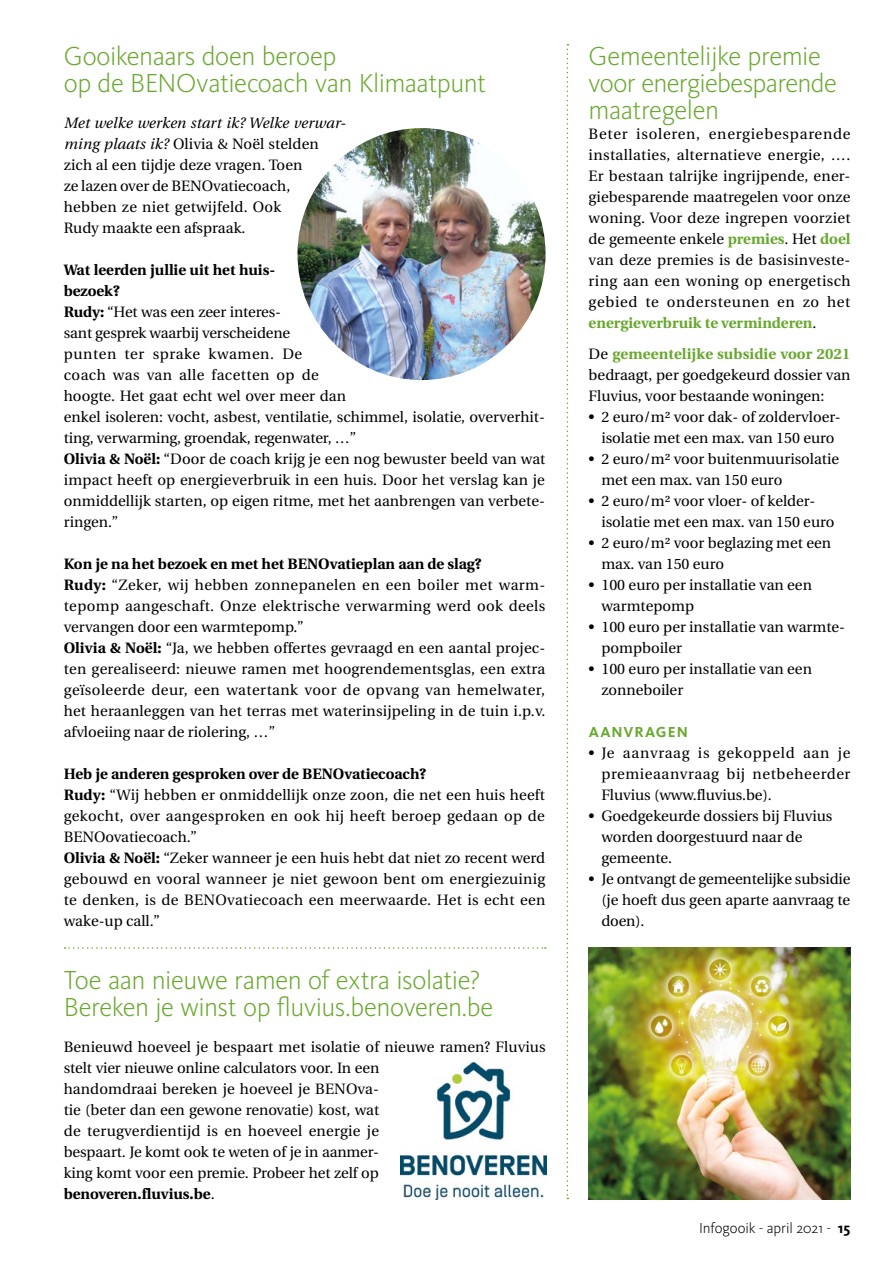
<style>
.page{position:relative;width:893px;height:1263px;background:#fff}
.page>*{position:absolute;margin:0;border:0;box-sizing:border-box;transform-origin:0 0}
.t1{font:300 27px/27px "Kievit Pro";letter-spacing:-.02em;color:#69a82f}
.t2{font:15px/21px "Heuristica";letter-spacing:.005em;color:#000}
.t3{font:300 15px "Kievit OT";letter-spacing:-.01em;color:#000}
.t4{font:700 15px "Kievit Pro";letter-spacing:.065em;color:#69a82f}
.s1{font-style:italic}
.s2{font-weight:700}
.s3{font-weight:700;color:#69a82f}
</style>
<div class="page">
<svg style="left:567px;top:44px;width:1px;height:1155px"></svg>
<svg style="left:65px;top:947px;width:481px;height:2px"></svg>
<img style="left:297px;top:128px;width:249px;height:252px">
<img style="left:589px;top:947px;width:261px;height:252px">
<img style="left:400px;top:1063px;width:146px;height:136px">
<h1 class="t1" style="left:64px;top:42px;width:424px">Gooikenaars doen beroep<br>op de BENOvatiecoach van Klimaatpunt</h1>
<p class="t2" style="left:64px;top:113px;width:284px"><span class="s1">Met welke werken start ik? Welke verwar&shy;ming plaats ik?</span> Olivia &amp; Noël stelden zich al een tijdje deze vragen. Toen<br>ze lazen over de BENOvatiecoach, hebben ze niet getwijfeld. Ook<br>Rudy maakte een afspraak.</p>
<p class="t2" style="left:64px;top:260px;width:483px"><span class="s2">Wat leerden jullie uit het huis-<br>bezoek?<br>Rudy:</span> “Het was een zeer interes-<br>sant gesprek waarbij verscheidene<br>punten ter sprake kwamen. De<br>coach was van alle facetten op de<br>hoogte. Het gaat echt wel over meer dan<br>enkel isoleren: vocht, asbest, ventilatie, schimmel, isolatie, oververhit&shy;ting, verwarming, groendak, regenwater, …”<br><span class="s2">Olivia &amp; Noël:</span> “Door de coach krijg je een nog bewuster beeld van wat impact heeft op energieverbruik in een huis. Door het verslag kan je onmiddellijk starten, op eigen ritme, met het aanbrengen van verbete&shy;ringen.”</p>
<p class="t2" style="left:64px;top:554px;width:483px"><span class="s2">Kon je na het bezoek en met het BENOvatieplan aan de slag?<br>Rudy:</span> “Zeker, wij hebben zonnepanelen en een boiler met warm&shy;tepomp aangeschaft. Onze elektrische verwarming werd ook deels vervangen door een warmtepomp.”<br><span class="s2">Olivia &amp; Noël:</span> “Ja, we hebben offertes gevraagd en een aantal projec&shy;ten gerealiseerd: nieuwe ramen met hoogrendementsglas, een extra geïsoleerde deur, een watertank voor de opvang van hemelwater, het heraanleggen van het terras met waterinsijpeling in de tuin i.p.v. afvloeiing naar de riolering, …”</p>
<p class="t2" style="left:64px;top:764px;width:483px"><span class="s2">Heb je anderen gesproken over de BENOvatiecoach?<br>Rudy:</span> “Wij hebben er onmiddellijk onze zoon, die net een huis heeft gekocht, over aangesproken en ook hij heeft beroep gedaan op de BENOovatiecoach.”<br><span class="s2">Olivia &amp; Noël:</span> “Zeker wanneer je een huis hebt dat niet zo recent werd gebouwd en vooral wanneer je niet gewoon bent om energiezuinig te denken, is de BENOvatiecoach een meerwaarde. Het is echt een wake-up call.”</p>
<h1 class="t1" style="left:64px;top:966px;width:431px">Toe aan nieuwe ramen of extra isolatie?<br>Bereken je winst op fluvius.benoveren.be</h1>
<p class="t2" style="left:64px;top:1037px;width:483px">Benieuwd hoeveel je bespaart met isolatie of nieuwe ramen? Fluvius stelt vier nieuwe online calculators voor. In een<br>handomdraai bereken je hoeveel je BENOva-<br>tie (beter dan een gewone renovatie) kost, wat<br>de terugverdientijd is en hoeveel energie je<br>bespaart. Je komt ook te weten of je in aanmer-<br>king komt voor een premie. Probeer het zelf op<br><span class="s2">benoveren.fluvius.be</span>.</p>
<h1 class="t1" style="left:589px;top:42px;width:250px">Gemeentelijke premie voor energiebesparende maatregelen</h1>
<p class="t2" style="left:589px;top:123px;width:263px;text-align:justify">Beter isoleren, energiebesparende installaties, alternatieve energie, ….<br>Er bestaan talrijke ingrijpende, ener&shy;giebesparende maatregelen voor onze woning. Voor deze ingrepen voorziet de gemeente enkele <span class="s3">premies</span>. Het <span class="s3">doel </span>van deze premies is de basisinveste&shy;ring aan een woning op energetisch gebied te ondersteunen en zo het <span class="s3">energieverbruik te verminderen</span>.</p>
<p class="t2" style="left:589px;top:344px;width:263px;text-align:justify">De <span class="s3">gemeentelijke subsidie voor 2021 </span>bedraagt, per goedgekeurd dossier van Fluvius, voor bestaande woningen:</p>
<p class="t2" style="left:589px;top:407px;width:251px;text-align:center">• 2 euro/m² voor dak- of zoldervloer&shy;isolatie met een max. van 150 euro</p>
<p class="t2" style="left:601px;top:449px;width:239px;text-indent:-13px">• 2 euro/m² voor buitenmuurisolatie met een max. van 150 euro</p>
<p class="t2" style="left:601px;top:491px;width:235px;text-indent:-13px">• 2 euro/m² voor vloer- of kelder&shy;isolatie met een max. van 150 euro</p>
<p class="t2" style="left:601px;top:533px;width:231px;text-indent:-13px">• 2 euro/m² voor beglazing met een max. van 150 euro</p>
<p class="t2" style="left:601px;top:575px;width:212px;text-indent:-13px">• 100 euro per installatie van een warmtepomp</p>
<p class="t2" style="left:601px;top:617px;width:245px;text-indent:-13px">• 100 euro per installatie van warmte&shy;pompboiler</p>
<p class="t2" style="left:601px;top:659px;width:212px;text-indent:-13px">• 100 euro per installatie van een zonneboiler</p>
<p class="t4" style="left:589px;top:723px;width:101px">AANVRAGEN</p>
<p class="t2" style="left:601px;top:743px;width:251px;text-align:justify;text-indent:-13px">• Je aanvraag is gekoppeld aan je premieaanvraag bij netbeheerder Fluvius (www.fluvius.be).</p>
<p class="t2" style="left:601px;top:806px;width:232px;text-indent:-13px">• Goedgekeurde dossiers bij Fluvius worden doorgestuurd naar de gemeente.</p>
<p class="t2" style="left:601px;top:869px;width:251px;text-align:justify;text-indent:-13px">• Je ontvangt de gemeentelijke subsidie (je hoeft dus geen aparte aanvraag te doen).</p>
<p class="t3" style="left:699px;top:1219px;width:153px">Infogooik - april 2021 - <span class="s2">15</span></p>
</div>
